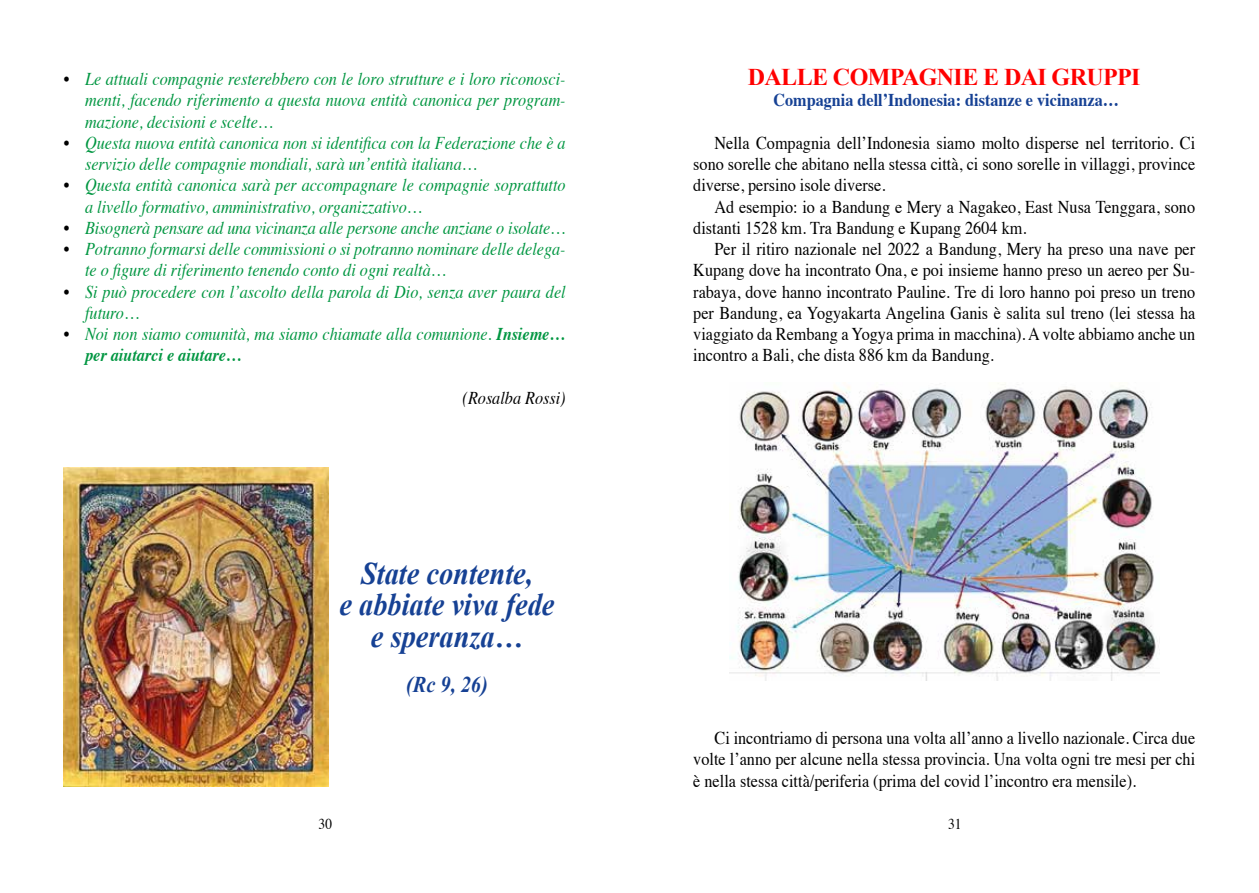
<style>
.page{position:relative;width:1259px;height:893px;background:#fff}
.page>*{position:absolute;margin:0;border:0;box-sizing:border-box;transform-origin:0 0}
.t1{font:italic 700 31.5px/31.5px "Times New Roman";color:#164194;text-align:center;scale:.9 1}
.t2{font:700 24px "Times New Roman";letter-spacing:-.025em;color:#f00}
.t3{font:italic 700 22.5px "Times New Roman";color:#164194;scale:.9 1}
.t4{font:18px/21.3px "Times";color:#000;text-align:justify;scale:.9 1}
.t5{font:italic 18px/21.3px "Times";color:#009641;scale:.9 1}
.t6{font:700 18px "Times";color:#164194;scale:.9 1}
.t7{font:italic 18px "Times";color:#000;scale:.9 1}
.t8{font:15px "Times";color:#000;scale:.9 1}
.s1{font-style:normal;color:#000}
.s2{font-weight:700}
</style>
<div class="page">
<img style="left:64px;top:468px;width:264px;height:319px">
<img style="left:729px;top:383px;width:430px;height:297px">
<p class="t5" style="left:85px;top:67px;width:535px;text-align:justify;text-indent:-21px"><span class="s1">•</span> Le attuali compagnie resterebbero con le loro strutture e i loro riconosci&shy;menti, facendo riferimento a questa nuova entità canonica per program&shy;mazione, decisioni e scelte…</p>
<p class="t5" style="left:85px;top:131px;width:535px;text-indent:-21px"><span class="s1">•</span> Questa nuova entità canonica non si identifica con la Federazione che è a servizio delle compagnie mondiali, sarà un’entità italiana…</p>
<p class="t5" style="left:85px;top:174px;width:535px;text-indent:-21px"><span class="s1">•</span> Questa entità canonica sarà per accompagnare le compagnie soprattutto a livello formativo, amministrativo, organizzativo…</p>
<p class="t5" style="left:64px;top:216px;width:558px"><span class="s1">•</span> Bisognerà pensare ad una vicinanza alle persone anche anziane o isolate…</p>
<p class="t5" style="left:85px;top:237px;width:535px;text-indent:-21px"><span class="s1">•</span> Potranno formarsi delle commissioni o si potranno nominare delle delega&shy;te o figure di riferimento tenendo conto di ogni realtà…</p>
<p class="t5" style="left:85px;top:280px;width:535px;text-indent:-21px"><span class="s1">•</span> Si può procedere con l’ascolto della parola di Dio, senza aver paura del futuro…</p>
<p class="t5" style="left:85px;top:322px;width:535px;text-indent:-21px"><span class="s1">•</span> Noi non siamo comunità, ma siamo chiamate alla comunione. <span class="s2">Insieme… per aiutarci e aiutare…</span></p>
<p class="t7" style="left:462px;top:382px;width:116px">(Rosalba Rossi)</p>
<h1 class="t1" style="left:339px;top:557px;width:240px">State contente,<br>e abbiate viva fede e speranza…</h1>
<p class="t3" style="left:406px;top:669px;width:92px">(Rc 9, 26)</p>
<h2 class="t2" style="left:748px;top:60px;width:394px">DALLE COMPAGNIE E DAI GRUPPI</h2>
<p class="t6" style="left:773px;top:83px;width:386px">Compagnia dell’Indonesia: distanze e vicinanza…</p>
<p class="t4" style="left:693px;top:131px;width:559px;text-indent:21px">Nella Compagnia dell’Indonesia siamo molto disperse nel territorio. Ci sono sorelle che abitano nella stessa città, ci sono sorelle in villaggi, province diverse, persino isole diverse.</p>
<p class="t4" style="left:693px;top:194px;width:559px;text-indent:21px">Ad esempio: io a Bandung e Mery a Nagakeo, East Nusa Tenggara, sono distanti 1528 km. Tra Bandung e Kupang 2604 km.</p>
<p class="t4" style="left:693px;top:237px;width:559px;text-indent:21px">Per il ritiro nazionale nel 2022 a Bandung, Mery ha preso una nave per Kupang dove ha incontrato Ona, e poi insieme hanno preso un aereo per Su&shy;rabaya, dove hanno incontrato Pauline. Tre di loro hanno poi preso un treno per Bandung, ea Yogyakarta Angelina Ganis è salita sul treno (lei stessa ha viaggiato da Rembang a Yogya prima in macchina). A volte abbiamo anche un incontro a Bali, che dista 886 km da Bandung.</p>
<p class="t4" style="left:693px;top:726px;width:559px;text-indent:21px">Ci incontriamo di persona una volta all’anno a livello nazionale. Circa due volte l’anno per alcune nella stessa provincia. Una volta ogni tre mesi per chi è nella stessa città/periferia (prima del covid l’incontro era mensile).</p>
<p class="t8" style="left:319px;top:810px;width:16px">30</p>
<p class="t8" style="left:948px;top:810px;width:16px">31</p>
</div>
